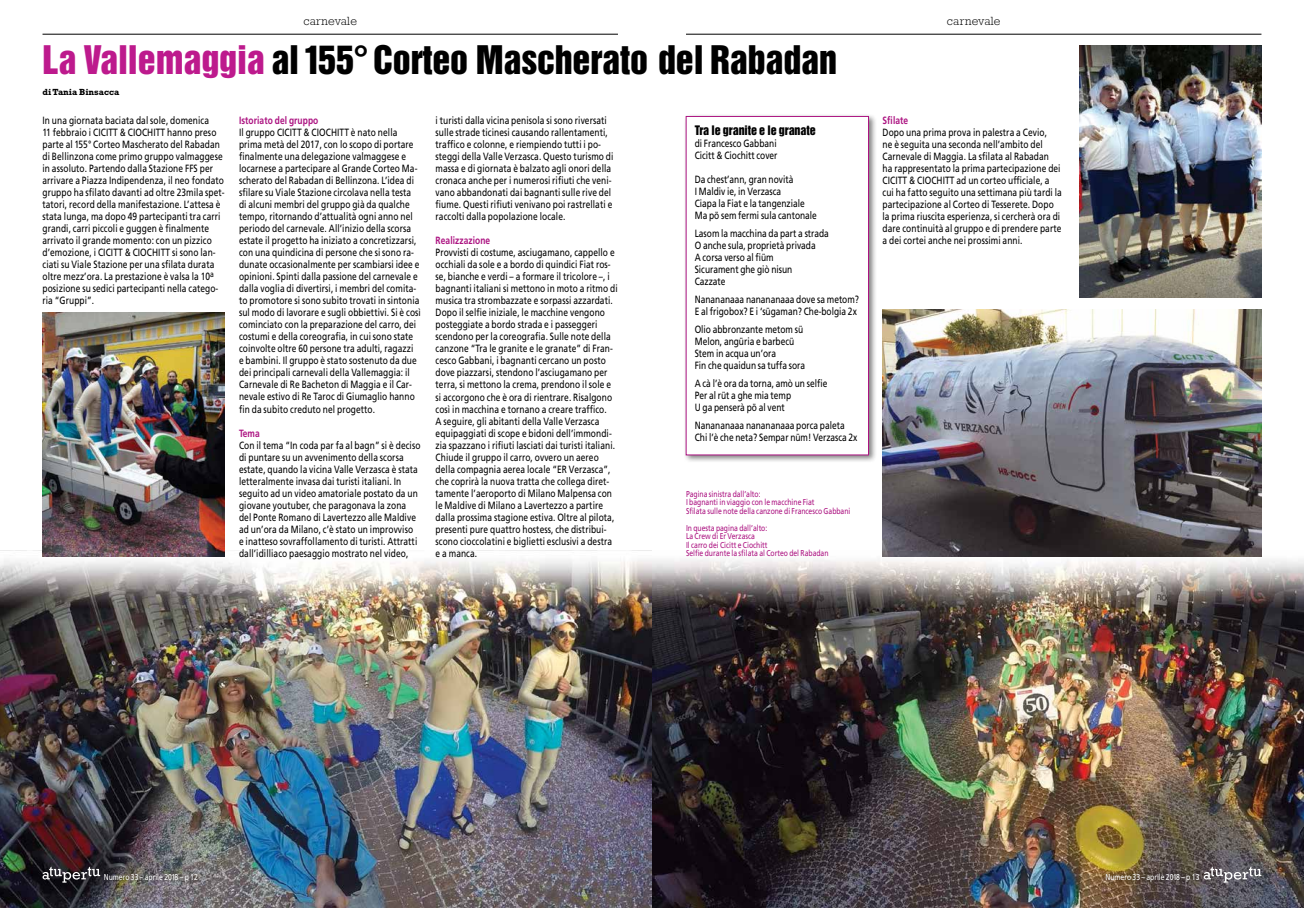
<style>
.page{position:relative;width:1304px;height:908px;background:#fff}
.page>*{position:absolute;margin:0;border:0;box-sizing:border-box;transform-origin:0 0}
.t1{font:36px "Helvetica Inserat LT Std";letter-spacing:-.005em;color:#000}
.t2{font:12px "Helvetica Inserat LT Std";letter-spacing:-.005em;color:#000}
.t3{font:300 12px "Rockwell Std";letter-spacing:.025em;color:#000}
.t4{font:10.5px/12px "Frutiger LT Std";letter-spacing:.01em;color:#000;scale:.8 1}
.t5{font:700 10.5px "Frutiger LT Std";letter-spacing:.01em;color:#ac1381;scale:.8 1}
.t6{font:700 9px "Rockwell Std";color:#000}
.t7{font:8.5px/8.5px "Frutiger LT Std";color:#ac1381;scale:.8 1}
.t8{font:8.5px "Frutiger LT Std";color:#fff;scale:.8 1}
.s1{color:#bd1a8d}
</style>
<div class="page">
<img style="left:0;top:550px;width:1304px;height:357px">
<hr style="left:43px;top:34px;width:575px;height:1px;background:#000">
<hr style="left:686px;top:34px;width:575px;height:1px;background:#000">
<svg style="left:1204px;top:866px;width:57px;height:16px"></svg>
<svg style="left:1100px;top:867px;width:105px;height:19px;background:#655440"></svg>
<svg style="left:43px;top:866px;width:57px;height:16px"></svg>
<svg style="left:98px;top:867px;width:105px;height:19px;background:#625f5e"></svg>
<div style="left:683px;top:114px;width:194px;height:349px;background:#000;opacity:.5"></div>
<div style="left:686px;top:116px;width:182px;height:338px;background:#fff"></div>
<div style="left:686px;top:116px;width:183px;height:339px;border:1px solid #ac1381"></div>
<img style="left:43px;top:312px;width:182px;height:244px">
<img style="left:883px;top:309px;width:378px;height:247px">
<img style="left:1079px;top:45px;width:182px;height:253px">
<p class="t3" style="left:303px;top:14px;width:55px">carnevale</p>
<p class="t3" style="left:947px;top:14px;width:55px">carnevale</p>
<h1 class="t1" style="left:43px;top:38px;width:796px"><span class="s1">La Vallemaggia</span> al 155° Corteo Mascherato del Rabadan</h1>
<p class="t6" style="left:43px;top:87px;width:78px">di Tania Binsacca</p>
<p class="t2" style="left:695px;top:123px;width:123px">Tra le granite e le granate</p>
<p class="t4" style="left:695px;top:137px;width:105px">di Francesco Gabbani<br>Cicitt &amp; Ciochitt cover</p>
<p class="t4" style="left:695px;top:173px;width:154px">Da chest’ann, gran novità<br>I Maldiv ie, in Verzasca<br>Ciapa la Fiat e la tangenziale<br>Ma pö sem fermi sula cantonale</p>
<p class="t4" style="left:695px;top:227px;width:169px">Lasom la macchina da part a strada<br>O anche sula, proprietà privada<br>A corsa verso al fiüm<br>Sicurament ghe giò nisun<br>Cazzate</p>
<p class="t4" style="left:695px;top:293px;width:207px">Nanananaaa nanananaaa dove sa metom?<br>E al frigobox? E i ‘sügaman? Che-bolgia 2x</p>
<p class="t4" style="left:695px;top:323px;width:139px">Olio abbronzante metom sü<br>Melon, angüria e barbecü<br>Stem in acqua un’ora<br>Fin che quaidun sa tuffa sora</p>
<p class="t4" style="left:695px;top:377px;width:167px">A cà l’è ora da torna, amò un selfie<br>Per al rüt a ghe mia temp<br>U ga penserà pö al vent</p>
<p class="t4" style="left:695px;top:419px;width:205px">Nanananaaa nanananaaa porca paleta<br>Chi l’è che neta? Sempar nüm! Verzasca 2x</p>
<p class="t4" style="left:43px;top:114px;width:229px">In una giornata baciata dal sole, domenica<br>11 febbraio i CICITT &amp; CIOCHITT hanno preso parte al 155° Corteo Mascherato del Rabadan di Bellinzona come primo gruppo valmaggese in assoluto. Partendo dalla Stazione FFS per arrivare a Piazza Indipendenza, il neo fondato gruppo ha sfilato davanti ad oltre 23mila spet&shy;tatori, record della manifestazione. L’attesa è stata lunga, ma dopo 49 partecipanti tra carri grandi, carri piccoli e guggen è finalmente arrivato il grande momento: con un pizzico d’emozione, i CICITT &amp; CIOCHITT si sono lan&shy;ciati su Viale Stazione per una sfilata durata oltre mezz’ora. La prestazione è valsa la 10<sup>a </sup>posizione su sedici partecipanti nella catego&shy;ria “Gruppi”.</p>
<p class="t5" style="left:239px;top:114px;width:101px">Istoriato del gruppo</p>
<p class="t4" style="left:436px;top:115px;width:224px">i turisti dalla vicina penisola si sono riversati sulle strade ticinesi causando rallentamenti, traffico e colonne, e riempiendo tutti i po&shy;steggi della Valle Verzasca. Questo turismo di massa e di giornata è balzato agli onori della cronaca anche per i numerosi rifiuti che veni&shy;vano abbandonati dai bagnanti sulle rive del fiume. Questi rifiuti venivano poi rastrellati e raccolti dalla popolazione locale.</p>
<p class="t5" style="left:436px;top:234px;width:70px">Realizzazione</p>
<p class="t4" style="left:436px;top:247px;width:229px">Provvisti di costume, asciugamano, cappello e occhiali da sole e a bordo di quindici Fiat ros&shy;se, bianche e verdi – a formare il tricolore –, i bagnanti italiani si mettono in moto a ritmo di musica tra strombazzate e sorpassi azzardati.<br>Dopo il selfie iniziale, le macchine vengono posteggiate a bordo strada e i passeggeri scendono per la coreografia. Sulle note della canzone “Tra le granite e le granate” di Fran&shy;cesco Gabbani, i bagnanti cercano un posto dove piazzarsi, stendono l’asciugamano per terra, si mettono la crema, prendono il sole e si accorgono che è ora di rientrare. Risalgono così in macchina e tornano a creare traffico.<br>A seguire, gli abitanti della Valle Verzasca equipaggiati di scope e bidoni dell’immondi&shy;zia spazzano i rifiuti lasciati dai turisti italiani.<br>Chiude il gruppo il carro, ovvero un aereo della compagnia aerea locale “ER Verzasca”, che coprirà la nuova tratta che collega diret&shy;tamente l’aeroporto di Milano Malpensa con le Maldive di Milano a Lavertezzo a partire dalla prossima stagione estiva. Oltre al pilota, presenti pure quattro hostess, che distribui&shy;scono cioccolatini e biglietti esclusivi a destra e a manca.</p>
<p class="t4" style="left:239px;top:126px;width:229px">Il gruppo CICITT &amp; CIOCHITT è nato nella prima metà del 2017, con lo scopo di portare finalmente una delegazione valmaggese e locarnese a partecipare al Grande Corteo Ma&shy;scherato del Rabadan di Bellinzona. L’idea di sfilare su Viale Stazione circolava nella testa di alcuni membri del gruppo già da qualche tempo, ritornando d’attualità ogni anno nel periodo del carnevale. All’inizio della scorsa estate il progetto ha iniziato a concretizzarsi, con una quindicina di persone che si sono ra&shy;dunate occasionalmente per scambiarsi idee e opinioni. Spinti dalla passione del carnevale e dalla voglia di divertirsi, i membri del comita&shy;to promotore si sono subito trovati in sintonia sul modo di lavorare e sugli obbiettivi. Si è così cominciato con la preparazione del carro, dei costumi e della coreografia, in cui sono state coinvolte oltre 60 persone tra adulti, ragazzi<br>e bambini. Il gruppo è stato sostenuto da due dei principali carnevali della Vallemaggia: il Carnevale di Re Bacheton di Maggia e il Car&shy;nevale estivo di Re Taroc di Giumaglio hanno fin da subito creduto nel progetto.</p>
<p class="t5" style="left:239px;top:426px;width:27px">Tema</p>
<p class="t4" style="left:239px;top:439px;width:228px">Con il tema “In coda par fa al bagn” si è deciso di puntare su un avvenimento della scorsa estate, quando la vicina Valle Verzasca è stata letteralmente invasa dai turisti italiani. In seguito ad un video amatoriale postato da un giovane youtuber, che paragonava la zona del Ponte Romano di Lavertezzo alle Maldive ad un’ora da Milano, c’è stato un improvviso<br>e inatteso sovraffollamento di turisti. Attratti dall’idilliaco paesaggio mostrato nel video,</p>
<p class="t7" style="left:686px;top:489px;width:207px">Pagina sinistra dall’alto:<br>I bagnanti in viaggio con le macchine Fiat<br>Sfilata sulle note della canzone di Francesco Gabbani</p>
<p class="t7" style="left:686px;top:523px;width:180px">In questa pagina dall’alto:<br>La Crew di Er Verzasca<br>Il carro dei Cicitt e Ciochitt<br>Selfie durante la sfilata al Corteo del Rabadan</p>
<p class="t5" style="left:883px;top:114px;width:34px">Sfilate</p>
<p class="t4" style="left:883px;top:127px;width:226px">Dopo una prima prova in palestra a Cevio,<br>ne è seguita una seconda nell’ambito del Carnevale di Maggia. La sfilata al Rabadan<br>ha rappresentato la prima partecipazione dei CICITT &amp; CIOCHITT ad un corteo ufficiale, a cui ha fatto seguito una settimana più tardi la partecipazione al Corteo di Tesserete. Dopo la prima riuscita esperienza, si cercherà ora di dare continuità al gruppo e di prendere parte a dei cortei anche nei prossimi anni.</p>
<p class="t8" style="left:104px;top:871px;width:119px">Numero 33 – aprile 2018 – p 12</p>
<p class="t8" style="left:1105px;top:871px;width:119px">Numero 33 – aprile 2018 – p 13</p>
</div>
